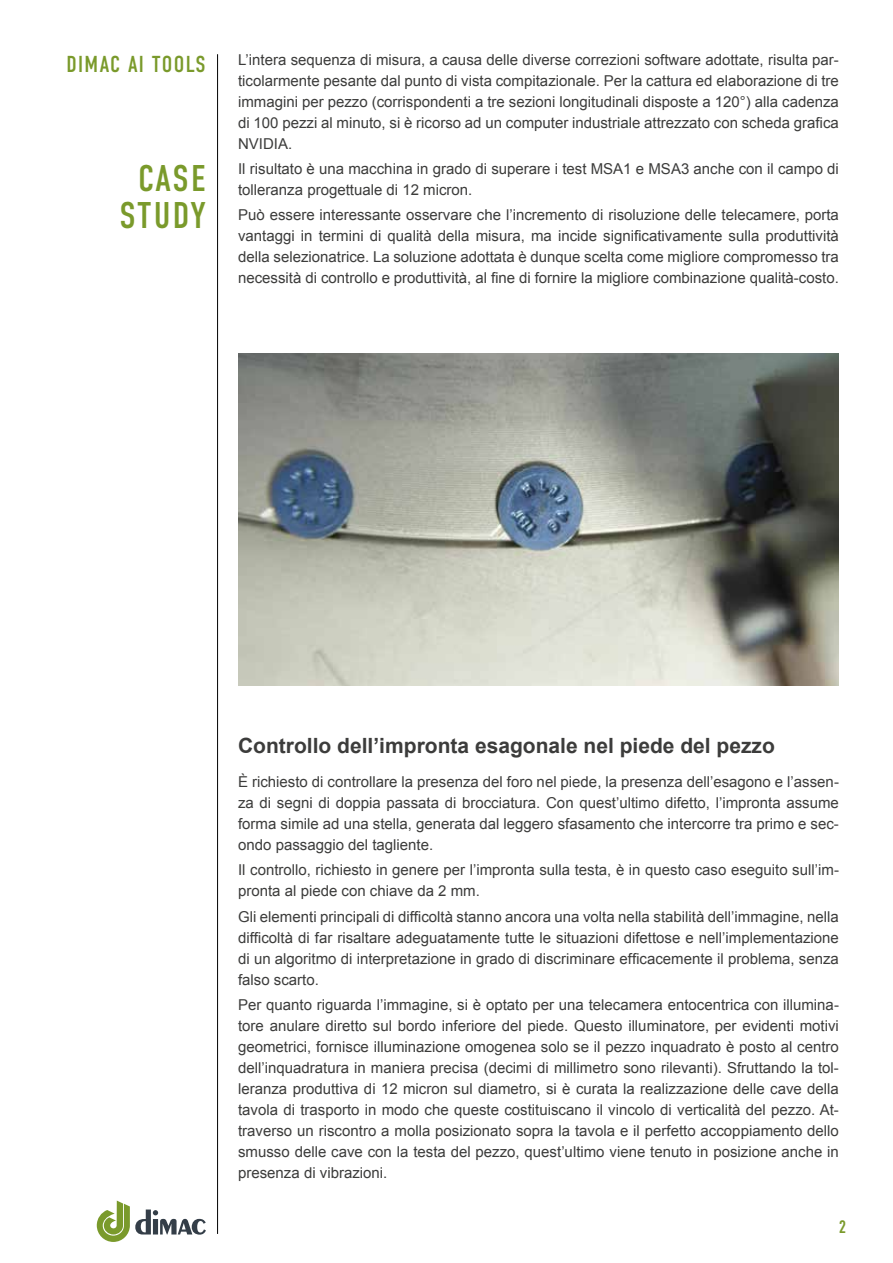
<style>
.page{position:relative;width:893px;height:1263px;background:#fff}
.page>*{position:absolute;margin:0;border:0;box-sizing:border-box;transform-origin:0 0}
.t1{font:37.2px/36.6px "DIN Condensed";letter-spacing:.045em;color:#7a9a2b;text-align:center}
.t2{font:23.1px "DIN Condensed";letter-spacing:.06em;color:#7a9a2b}
.t3{font:700 21px "Arial";color:#3c3c3b}
.t4{font:18px "DIN Condensed";color:#7a9a2b}
.t5{font:15px/21px "Arial";color:#3c3c3b;text-align:justify}
</style>
<div class="page">
<hr style="left:217px;top:54px;width:1px;height:1180px;background:#000">
<svg style="left:97px;top:1200px;width:109px;height:42px"></svg>
<img style="left:238px;top:353px;width:601px;height:332px">
<h2 class="t2" style="left:66px;top:51px;width:141px">DIMAC AI TOOLS</h2>
<h1 class="t1" style="left:119px;top:161px;width:88px">CASE<br>STUDY</h1>
<p class="t5" style="left:238px;top:49px;width:602px">L’intera sequenza di misura, a causa delle diverse correzioni software adottate, risulta par&shy;ticolarmente pesante dal punto di vista compitazionale. Per la cattura ed elaborazione di tre immagini per pezzo (corrispondenti a tre sezioni longitudinali disposte a 120°) alla cadenza di 100 pezzi al minuto, si è ricorso ad un computer industriale attrezzato con scheda grafica NVIDIA.</p>
<p class="t5" style="left:238px;top:159px;width:602px">Il risultato è una macchina in grado di superare i test MSA1 e MSA3 anche con il campo di tolleranza progettuale di 12 micron.</p>
<p class="t5" style="left:238px;top:205px;width:602px">Può essere interessante osservare che l’incremento di risoluzione delle telecamere, porta vantaggi in termini di qualità della misura, ma incide significativamente sulla produttività della selezionatrice. La soluzione adottata è dunque scelta come migliore compromesso tra necessità di controllo e produttività, al fine di fornire la migliore combinazione qualità-costo.</p>
<h3 class="t3" style="left:238px;top:732px;width:538px">Controllo dell’impronta esagonale nel piede del pezzo</h3>
<p class="t5" style="left:238px;top:771px;width:602px">È richiesto di controllare la presenza del foro nel piede, la presenza dell’esagono e l’assen&shy;za di segni di doppia passata di brocciatura. Con quest’ultimo difetto, l’impronta assume forma simile ad una stella, generata dal leggero sfasamento che intercorre tra primo e sec&shy;ondo passaggio del tagliente.</p>
<p class="t5" style="left:238px;top:860px;width:602px">Il controllo, richiesto in genere per l’impronta sulla testa, è in questo caso eseguito sull’im&shy;pronta al piede con chiave da 2 mm.</p>
<p class="t5" style="left:238px;top:906px;width:602px">Gli elementi principali di difficoltà stanno ancora una volta nella stabilità dell’immagine, nella difficoltà di far risaltare adeguatamente tutte le situazioni difettose e nell’implementazione di un algoritmo di interpretazione in grado di discriminare efficacemente il problema, senza falso scarto.</p>
<p class="t5" style="left:238px;top:994px;width:602px">Per quanto riguarda l’immagine, si è optato per una telecamera entocentrica con illumina&shy;tore anulare diretto sul bordo inferiore del piede. Questo illuminatore, per evidenti motivi geometrici, fornisce illuminazione omogenea solo se il pezzo inquadrato è posto al centro dell’inquadratura in maniera precisa (decimi di millimetro sono rilevanti). Sfruttando la tol&shy;leranza produttiva di 12 micron sul diametro, si è curata la realizzazione delle cave della tavola di trasporto in modo che queste costituiscano il vincolo di verticalità del pezzo. At&shy;traverso un riscontro a molla posizionato sopra la tavola e il perfetto accoppiamento dello smusso delle cave con la testa del pezzo, quest’ultimo viene tenuto in posizione anche in presenza di vibrazioni.</p>
<p class="t4" style="left:839px;top:1217px;width:9px">2</p>
</div>
